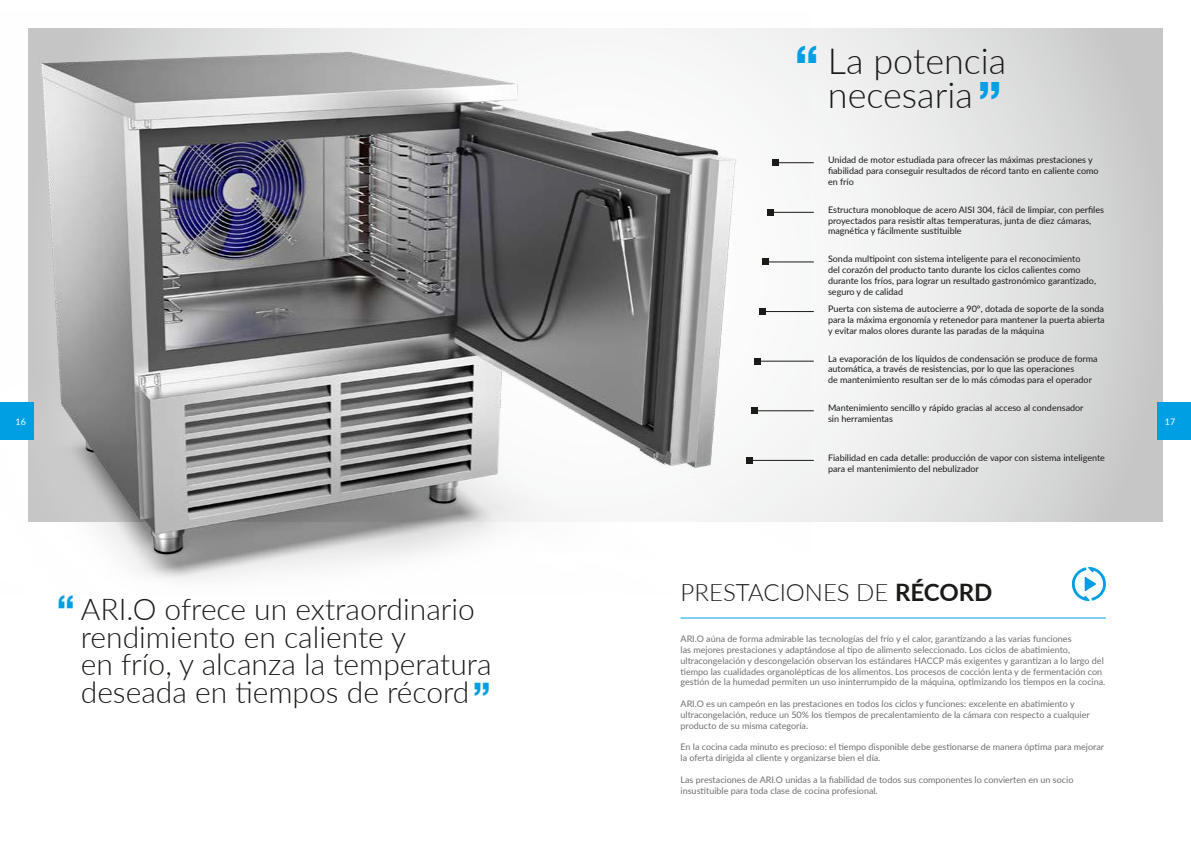
<style>
.page{position:relative;width:1191px;height:842px;background:#fff}
.page>*{position:absolute;margin:0;border:0;box-sizing:border-box;transform-origin:0 0}
.t1{font:800 48px "Helvetica Neue LT Std";color:#009ee3}
.t2{font:300 36px/34px "Lato";color:#1a1a18}
.t3{font:800 36px "Helvetica Neue LT Std";color:#009ee3}
.t4{font:300 30px/28px "Lato";color:#1a1a18}
.t5{font:300 24px "Lato";color:#1a1a18}
.t6{font:9px/10.8px "Lato";color:#1a1a18}
.t7{font:9px/10.8px "Lato";color:#6f6f6e}
.t8{font:9px "Lato";color:#fff}
.s1{font-weight:700}
</style>
<div class="page">
<svg style="left:810px;top:28px;width:352px;height:494px"></svg>
<img style="left:28px;top:28px;width:782px;height:553px">
<hr style="left:680px;top:617px;width:426px;height:1px;background:#009ee3">
<hr style="left:775px;top:162px;width:38px;height:1px;background:#1a1a18">
<svg style="left:772px;top:160px;width:6px;height:6px"></svg>
<hr style="left:770px;top:212px;width:43px;height:1px;background:#1a1a18">
<svg style="left:767px;top:209px;width:6px;height:6px"></svg>
<hr style="left:766px;top:262px;width:47px;height:1px;background:#1a1a18">
<svg style="left:763px;top:259px;width:6px;height:6px"></svg>
<hr style="left:749px;top:460px;width:64px;height:1px;background:#1a1a18">
<svg style="left:746px;top:457px;width:6px;height:6px"></svg>
<hr style="left:754px;top:410px;width:59px;height:1px;background:#1a1a18">
<svg style="left:751px;top:408px;width:6px;height:6px"></svg>
<hr style="left:763px;top:311px;width:50px;height:1px;background:#1a1a18">
<svg style="left:760px;top:309px;width:6px;height:6px"></svg>
<hr style="left:757px;top:361px;width:56px;height:1px;background:#1a1a18">
<svg style="left:754px;top:358px;width:6px;height:6px"></svg>
<svg style="left:1071px;top:567px;width:35px;height:34px"></svg>
<div style="left:0;top:402px;width:34px;height:38px;background:#009ee3"></div>
<div style="left:1156px;top:402px;width:35px;height:38px;background:#009ee3"></div>
<h1 class="t1" style="left:795px;top:34px;width:25px">“</h1>
<h2 class="t2" style="left:828px;top:43px;width:180px">La potencia necesaria</h2>
<h1 class="t1" style="left:1001px;top:110px;width:25px;rotate:-180deg">“</h1>
<p class="t6" style="left:828px;top:154px;width:272px">Unidad de motor estudiada para ofrecer las máximas prestaciones y fiabilidad para conseguir resultados de récord tanto en caliente como en frío</p>
<p class="t6" style="left:828px;top:204px;width:277px">Estructura monobloque de acero AISI 304, fácil de limpiar, con perfiles proyectados para resistir altas temperaturas, junta de diez cámaras, magnética y fácilmente sustituible</p>
<p class="t6" style="left:828px;top:253px;width:269px">Sonda multipoint con sistema inteligente para el reconocimiento<br>del corazón del producto tanto durante los ciclos calientes como durante los fríos, para lograr un resultado gastronómico garantizado, seguro y de calidad</p>
<p class="t6" style="left:828px;top:303px;width:278px;text-align:justify">Puerta con sistema de autocierre a 90°, dotada de soporte de la sonda para la máxima ergonomía y retenedor para mantener la puerta abierta y evitar malos olores durante las paradas de la máquina</p>
<p class="t6" style="left:828px;top:353px;width:271px">La evaporación de los líquidos de condensación se produce de forma automática, a través de resistencias, por lo que las operaciones<br>de mantenimiento resultan ser de lo más cómodas para el operador</p>
<p class="t6" style="left:828px;top:402px;width:257px">Mantenimiento sencillo y rápido gracias al acceso al condensador sin herramientas</p>
<p class="t8" style="left:16px;top:415px;width:12px">16</p>
<p class="t8" style="left:1165px;top:415px;width:12px">17</p>
<h2 class="t3" style="left:57px;top:587px;width:19px">“</h2>
<h3 class="t4" style="left:81px;top:594px;width:412px">ARI.O ofrece un extraordinario rendimiento en caliente y<br>en frío, y alcanza la temperatura deseada en tiempos de récord</h3>
<h2 class="t3" style="left:491px;top:704px;width:19px;rotate:-180deg">“</h2>
<p class="t6" style="left:828px;top:452px;width:278px">Fiabilidad en cada detalle: producción de vapor con sistema inteligente para el mantenimiento del nebulizador</p>
<h3 class="t5" style="left:680px;top:576px;width:313px">PRESTACIONES DE <span class="s1">RÉCORD</span></h3>
<p class="t7" style="left:680px;top:633px;width:426px">ARI.O aúna de forma admirable las tecnologías del frío y el calor, garantizando a las varias funciones<br>las mejores prestaciones y adaptándose al tipo de alimento seleccionado. Los ciclos de abatimiento, ultracongelación y descongelación observan los estándares HACCP más exigentes y garantizan a lo largo del tiempo las cualidades organolépticas de los alimentos. Los procesos de cocción lenta y de fermentación con gestión de la humedad permiten un uso ininterrumpido de la máquina, optimizando los tiempos en la cocina.</p>
<p class="t7" style="left:680px;top:698px;width:411px">ARI.O es un campeón en las prestaciones en todos los ciclos y funciones: excelente en abatimiento y ultracongelación, reduce un 50% los tiempos de precalentamiento de la cámara con respecto a cualquier producto de su misma categoría.</p>
<p class="t7" style="left:680px;top:741px;width:425px">En la cocina cada minuto es precioso: el tiempo disponible debe gestionarse de manera óptima para mejorar la oferta dirigida al cliente y organizarse bien el día.</p>
<p class="t7" style="left:680px;top:774px;width:394px">Las prestaciones de ARI.O unidas a la fiabilidad de todos sus componentes lo convierten en un socio insustituible para toda clase de cocina profesional.</p>
</div>
